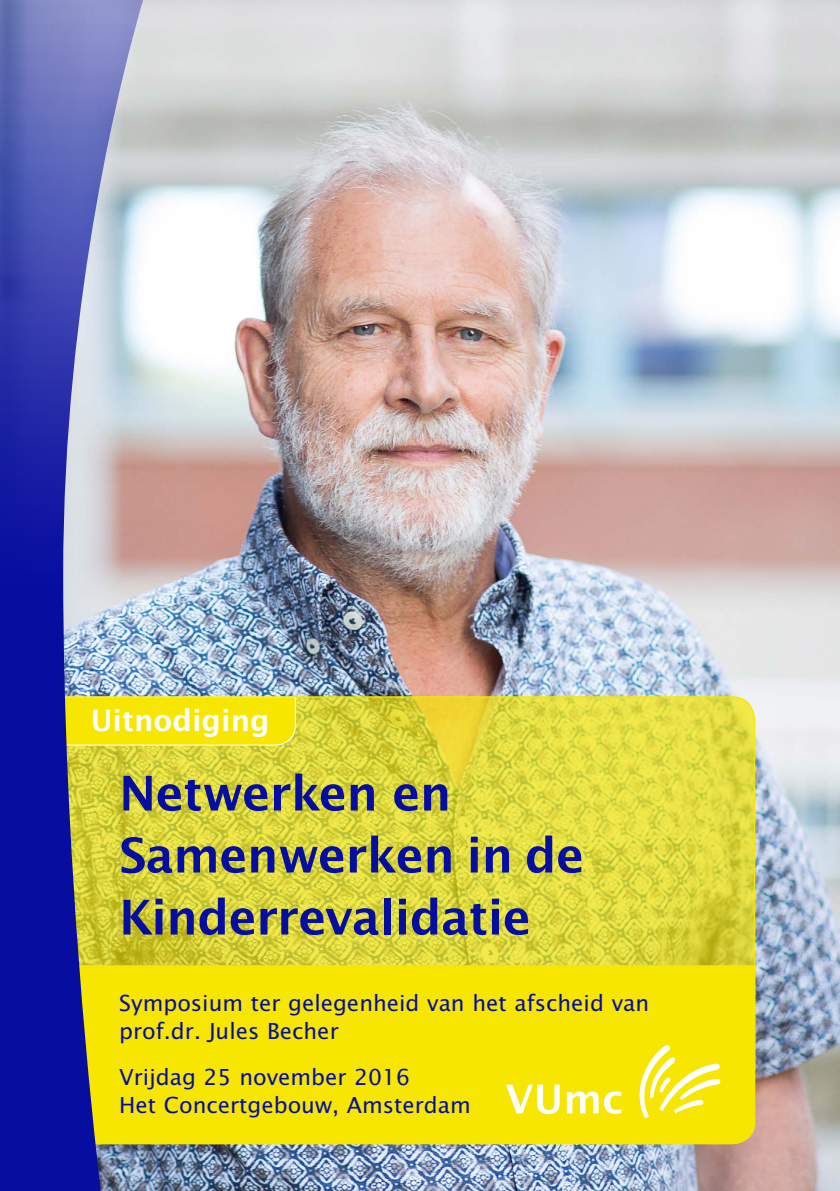
<style>
.page{position:relative;width:840px;height:1191px;background:#fff}
.page>*{position:absolute;margin:0;border:0;box-sizing:border-box;transform-origin:0 0}
.t1{font:600 52px/62px "Lucida Sans EF";letter-spacing:-.01em;color:#060e9f}
.t2{font:600 32px "Lucida Sans EF";color:#fff}
.t3{font:24px/28px "Lucida Sans EF";color:#060e9f}
</style>
<div class="page">
<img style="left:143px;top:0;width:696px;height:1191px">
<svg style="left:143px;top:696px;width:612px;height:448px;background:#e8de25"></svg>
<img style="left:0;top:0;width:143px;height:1191px">
<h2 class="t2" style="left:91px;top:703px;width:180px">Uitnodiging</h2>
<h1 class="t1" style="left:119px;top:762px;width:466px">Netwerken en<br>Samenwerken in de<br>Kinderrevalidatie</h1>
<p class="t3" style="left:119px;top:989px;width:531px">Symposium ter gelegenheid van het afscheid van prof.dr. Jules Becher</p>
<p class="t3" style="left:119px;top:1063px;width:353px">Vrijdag 25 november 2016<br>Het Concertgebouw, Amsterdam</p>
</div>
